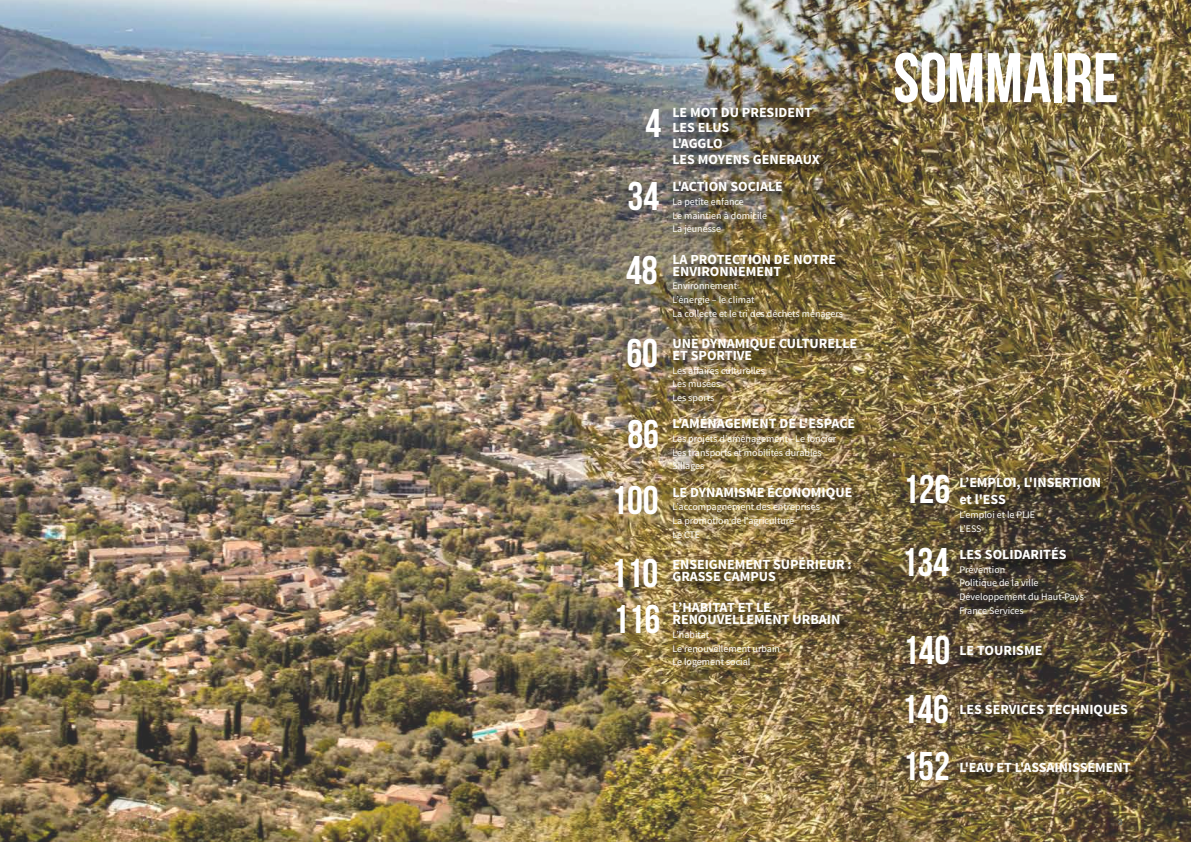
<style>
.page{position:relative;width:1191px;height:842px;background:#fff}
.page>*{position:absolute;margin:0;border:0;box-sizing:border-box;transform-origin:0 0}
.t1{font:70px "Bebas Neue";color:#fff}
.t2{font:40px/73.2px "Bebas Neue";color:#fff}
.t3{font:700 14px/12px "Source Sans Pro";color:#fff}
.t4{font:10px/13.7px "Source Sans Pro";color:#fff}
.t5{font:700 8px "Futura BT";color:#656861}
</style>
<div class="page">
<img style="left:0;top:0;width:1191px;height:842px">
<div style="left:675px;top:109px;width:193px;height:571px;background:#000;opacity:.75"></div>
<div style="left:961px;top:479px;width:181px;height:306px;background:#000;opacity:.75"></div>
<h2 class="t2" style="left:626px;top:86px;width:37px;text-align:center">4<br>34<br>48</h2>
<h2 class="t2" style="left:626px;top:312px;width:34px;line-height:80.8px">60<br>86</h2>
<h2 class="t2" style="left:611px;top:463px;width:49px;line-height:72.6px">100<br>110</h2>
<h2 class="t2" style="left:613px;top:582px;width:49px">116</h2>
<h3 class="t3" style="left:672px;top:105px;width:149px;line-height:15.7px">LE MOT DU PRESIDENT<br>LES ELUS<br>L'AGGLO<br>LES MOYENS GENERAUX</h3>
<h3 class="t3" style="left:672px;top:181px;width:112px">L'ACTION SOCIALE</h3>
<p class="t4" style="left:672px;top:195px;width:96px">La petite enfance<br>Le maintien à domicile<br>La jeunesse</p>
<h3 class="t3" style="left:672px;top:253px;width:165px">LA PROTECTION DE NOTRE<br>ENVIRONNEMENT</h3>
<p class="t4" style="left:672px;top:279px;width:172px">Environnement<br>L’énergie – le climat<br>La collecte et le tri des déchets ménagers</p>
<h3 class="t3" style="left:672px;top:338px;width:186px">UNE DYNAMIQUE CULTURELLE<br>ET SPORTIVE</h3>
<p class="t4" style="left:672px;top:364px;width:94px">Les affaires culturelles<br>Les musées<br>Les sports</p>
<h3 class="t3" style="left:672px;top:418px;width:184px">L’AMÉNAGEMENT DE L'ESPACE</h3>
<p class="t4" style="left:672px;top:432px;width:165px">Les projets d’aménagement - Le foncier<br>Les transports et mobilités durables<br>Sillages</p>
<h3 class="t3" style="left:672px;top:486px;width:181px">LE DYNAMISME ÉCONOMIQUE</h3>
<p class="t4" style="left:672px;top:500px;width:149px">L’accompagnement des entreprises<br>La promotion de l’agriculture<br>Le CTE</p>
<h3 class="t3" style="left:672px;top:559px;width:181px">ENSEIGNEMENT SUPÉRIEUR :<br>GRASSE CAMPUS</h3>
<h3 class="t3" style="left:672px;top:602px;width:169px">L’HABITAT ET LE<br>RENOUVELLEMENT URBAIN</h3>
<p class="t4" style="left:672px;top:628px;width:109px">L’habitat<br>Le renouvellement urbain<br>Le logement social</p>
<h1 class="t1" style="left:893px;top:40px;width:227px">SOMMAIRE</h1>
<h2 class="t2" style="left:901px;top:453px;width:50px;line-height:72.4px">126<br>134</h2>
<h2 class="t2" style="left:901px;top:621px;width:50px;line-height:57.8px;text-align:justify">140<br>146<br>152</h2>
<h3 class="t3" style="left:959px;top:474px;width:143px;line-height:17.7px">L’EMPLOI, L'INSERTION et l'ESS</h3>
<p class="t4" style="left:959px;top:508px;width:77px">L’emploi et le PLIE<br>L'ESS</p>
<h3 class="t3" style="left:959px;top:549px;width:108px">LES SOLIDARITÉS</h3>
<p class="t4" style="left:959px;top:563px;width:126px">Prévention<br>Politique de la ville<br>Développement du Haut-Pays<br>France Services</p>
<h3 class="t3" style="left:959px;top:645px;width:84px">LE TOURISME</h3>
<h3 class="t3" style="left:959px;top:703px;width:170px">LES SERVICES TECHNIQUES</h3>
<h3 class="t3" style="left:959px;top:762px;width:173px">L'EAU ET L'ASSAINISSEMENT</h3>
<p class="t5" style="left:1118px;top:817px;width:6px">3</p>
</div>
